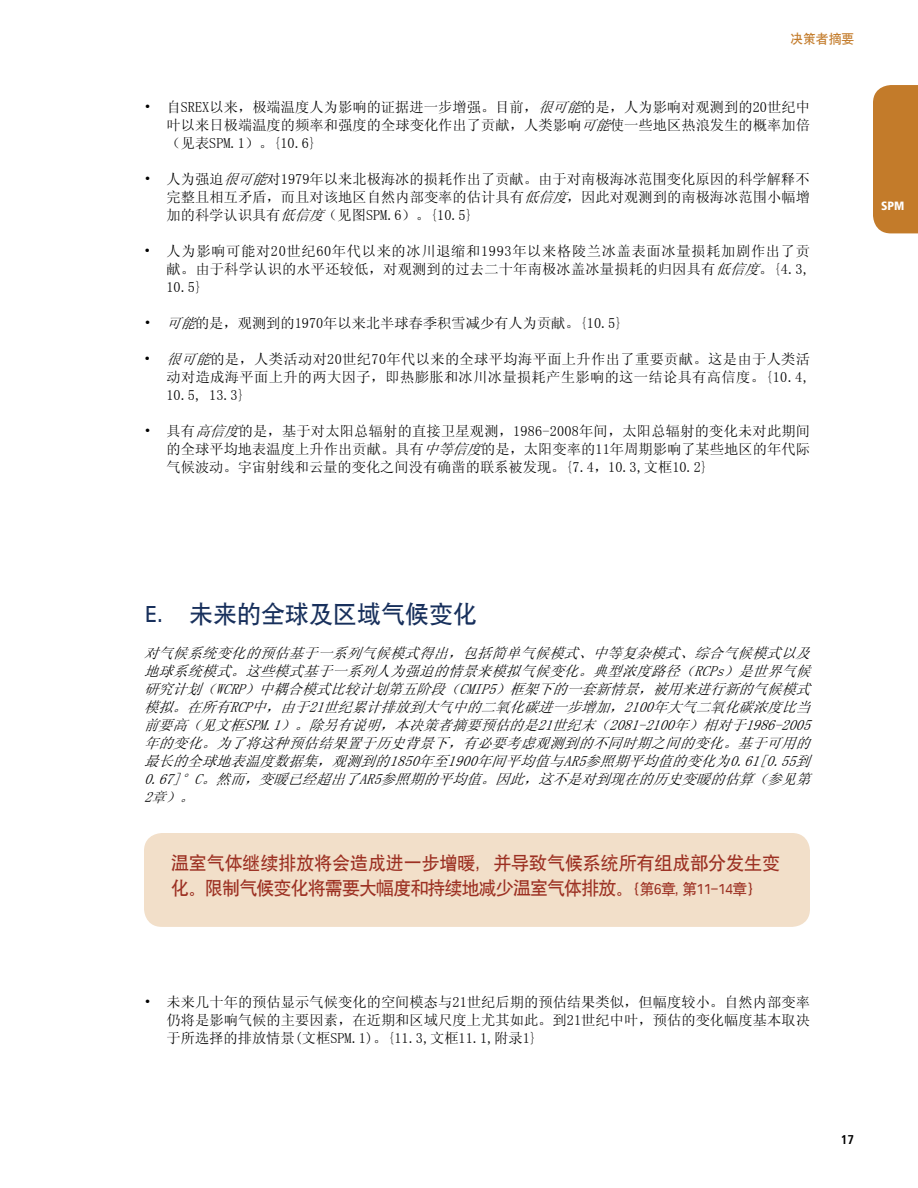
<style>
.page{position:relative;width:918px;height:1188px;background:#fff}
.page>*{position:absolute;margin:0;border:0;box-sizing:border-box;transform-origin:0 0}
.t1{font:24px "SIL Hei Med Jian";color:#18305c}
.t2{font:18px/25.5px "SIL Hei Med Jian";letter-spacing:-.005em;color:#9c3022}
.t3{font:14.25px/18px "Sim Sun";letter-spacing:.005em;color:#000;text-align:justify}
.t4{font:italic 14.25px/18px "Sim Sun";color:#000;text-align:justify}
.t5{font:12.75px "SIL Hei Med Jian";color:#c37b2a}
.t6{font:700 condensed 12.75px "Frutiger LT Pro";color:#000}
.t7{font:900 condensed 12px "Frutiger LT Pro";color:#fff}
.s1{font-style:italic}
.s2{font-size:15px}
</style>
<div class="page">
<div style="left:873px;top:85px;width:45px;height:148px;background:#c37b2a"></div>
<div style="left:144px;top:833px;width:666px;height:94px;background:#f2dfc9;border-radius:18px"></div>
<p class="t5" style="left:790px;top:31px;width:65px">决策者摘要</p>
<p class="t3" style="left:167px;top:98px;width:645px;text-indent:-23px">• 自SREX以来，极端温度人为影响的证据进一步增强。目前，<span class="s1">很可能</span>的是，人为影响对观测到的20世纪中叶以来日极端温度的频率和强度的全球变化作出了贡献，人类影响<span class="s1">可能</span>使一些地区热浪发生的概率加倍（见表SPM.1）。{10.6}</p>
<p class="t3" style="left:167px;top:170px;width:645px;text-indent:-22px">• 人为强迫<span class="s1">很可能</span>对1979年以来北极海冰的损耗作出了贡献。由于对南极海冰范围变化原因的科学解释不完整且相互矛盾，而且对该地区自然内部变率的估计具有<span class="s1">低信度</span>，因此对观测到的南极海冰范围小幅增加的科学认识具有<span class="s1">低信度</span>（见图SPM.6）。{10.5}</p>
<p class="t3" style="left:166px;top:242px;width:645px;text-indent:-23px">• 人为影响可能对20世纪60年代以来的冰川退缩和1993年以来格陵兰冰盖表面冰量损耗加剧作出了贡献。由于科学认识的水平还较低，对观测到的过去二十年南极冰盖冰量损耗的归因具有<span class="s1">低信度</span>。{4.3, 10.5}</p>
<p class="t3" style="left:144px;top:314px;width:480px">• <span class="s1">可能</span>的是，观测到的1970年以来北半球春季积雪减少有人为贡献。{10.5}</p>
<p class="t3" style="left:167px;top:350px;width:645px;text-indent:-23px">• <span class="s1">很可能</span>的是，人类活动对20世纪70年代以来的全球平均海平面上升作出了重要贡献。这是由于人类活动对造成海平面上升的两大因子，即热膨胀和冰川冰量损耗产生影响的这一结论具有高信度。{10.4, 10.5, 13.3}</p>
<p class="t3" style="left:166px;top:422px;width:645px;text-indent:-22px">• 具有<span class="s1">高信度</span>的是，基于对太阳总辐射的直接卫星观测，1986-2008年间，太阳总辐射的变化未对此期间的全球平均地表温度上升作出贡献。具有<span class="s1">中等信度</span>的是，太阳变率的11年周期影响了某些地区的年代际气候波动。宇宙射线和云量的变化之间没有确凿的联系被发现。{7.4，10.3,文框10.2}</p>
<p class="t7" style="left:881px;top:199px;width:25px">SPM</p>
<h1 class="t1" style="left:144px;top:598px;width:334px">E. 未来的全球及区域气候变化</h1>
<p class="t4" style="left:144px;top:644px;width:673px">对气候系统变化的预估基于一系列气候模式得出，包括简单气候模式、中等复杂模式、综合气候模式以及地球系统模式。这些模式基于一系列人为强迫的情景来模拟气候变化。典型浓度路径（RCPs）是世界气候研究计划（WCRP）中耦合模式比较计划第五阶段（CMIP5）框架下的一套新情景，被用来进行新的气候模式模拟。在所有RCP中，由于21世纪累计排放到大气中的二氧化碳进一步增加，2100年大气二氧化碳浓度比当前要高（见文框SPM.1）。除另有说明，本决策者摘要预估的是21世纪末（2081-2100年）相对于1986-2005年的变化。为了将这种预估结果置于历史背景下，有必要考虑观测到的不同时期之间的变化。基于可用的最长的全球地表温度数据集，观测到的1850年至1900年间平均值与AR5参照期平均值的变化为0.61[0.55到0.67]°C。然而，变暖已经超出了AR5参照期的平均值。因此，这不是对到现在的历史变暖的估算（参见第2章）。</p>
<p class="t2" style="left:171px;top:848px;width:611px">温室气体继续排放将会造成进一步增暖，并导致气候系统所有组成部分发生变化。限制气候变化将需要大幅度和持续地减少温室气体排放。<span class="s2">{第6章, 第11-14章}</span></p>
<p class="t3" style="left:167px;top:993px;width:645px;text-indent:-23px">• 未来几十年的预估显示气候变化的空间模态与21世纪后期的预估结果类似，但幅度较小。自然内部变率仍将是影响气候的主要因素，在近期和区域尺度上尤其如此。到21世纪中叶，预估的变化幅度基本取决于所选择的排放情景(文框SPM.1)。{11.3,文框11.1,附录1}</p>
<p class="t6" style="left:841px;top:1132px;width:15px">17</p>
</div>
